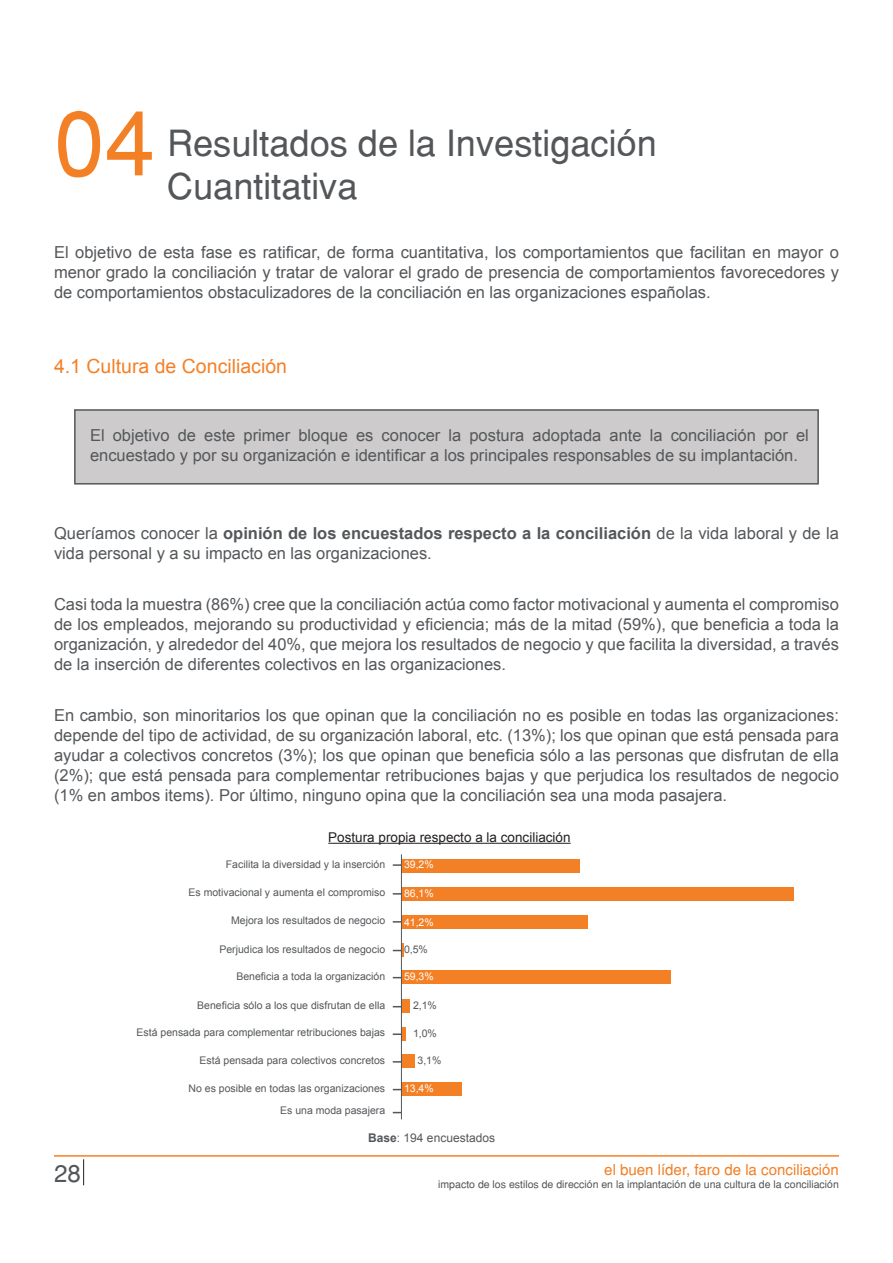
<style>
.page{position:relative;width:893px;height:1263px;background:#fff}
.page>*{position:absolute;margin:0;border:0;box-sizing:border-box;transform-origin:0 0}
.t1{font:90px "Helvetica";color:#f48026}
.t2{font:36px "Helvetica";color:#54575a}
.t3{font:24px "Helvetica";color:#54575a}
.t4{font:19.5px "Arial";color:#f48026}
.t5{font:16.5px/19.8px "Arial";color:#54575a;text-align:justify}
.t6{font:15px "Helvetica";color:#f48026}
.t7{font:13.5px "Arial";color:#231f20}
.t8{font:12px "Arial";color:#54575a}
.t9{font:10.5px/22.2px "Arial";color:#54575a;text-align:right}
.t10{font:10.5px "Helvetica";color:#54575a}
.t11{font:10.5px "Arial";color:#fff}
.s1{font-weight:700}
</style>
<div class="page">
<svg style="left:83px;top:1159px;width:1px;height:26px"></svg>
<hr style="left:54px;top:1155px;width:785px;height:2px;background:#f48026">
<div style="left:74px;top:409px;width:745px;height:75px;background:#cdcbcb;border:2px solid #54575a"></div>
<hr style="left:328px;top:843px;width:243px;height:1px;background:#231f20">
<div style="left:401px;top:859px;width:179px;height:13px;background:#f48026"></div>
<div style="left:401px;top:915px;width:187px;height:14px;background:#f48026"></div>
<div style="left:401px;top:971px;width:270px;height:13px;background:#f48026"></div>
<div style="left:402px;top:1000px;width:8px;height:13px;background:#f48026"></div>
<div style="left:401px;top:1027px;width:5px;height:13px;background:#f48026"></div>
<div style="left:401px;top:1054px;width:14px;height:14px;background:#f48026"></div>
<div style="left:401px;top:1082px;width:61px;height:13px;background:#f48026"></div>
<div style="left:401px;top:887px;width:393px;height:14px;background:#f48026"></div>
<hr style="left:401px;top:854px;width:1px;height:265px;background:#54575a">
<svg style="left:393px;top:864px;width:8px;height:2px"></svg>
<svg style="left:393px;top:921px;width:8px;height:2px"></svg>
<svg style="left:393px;top:943px;width:11px;height:14px"></svg>
<svg style="left:393px;top:1033px;width:8px;height:2px"></svg>
<h1 class="t1" style="left:54px;top:89px;width:102px">04</h1>
<h2 class="t2" style="left:167px;top:121px;width:491px">Resultados de la Investigación</h2>
<h2 class="t2" style="left:167px;top:165px;width:192px">Cuantitativa</h2>
<p class="t5" style="left:54px;top:243px;width:786px">El objetivo de esta fase es ratificar, de forma cuantitativa, los comportamientos que facilitan en mayor o menor grado la conciliación y tratar de valorar el grado de presencia de comportamientos favorecedores y de comportamientos obstaculizadores de la conciliación en las organizaciones españolas.</p>
<p class="t4" style="left:54px;top:353px;width:235px">4.1 Cultura de Conciliación</p>
<p class="t5" style="left:90px;top:425px;width:720px">El objetivo de este primer bloque es conocer la postura adoptada ante la conciliación por el encuestado y por su organización e identificar a los principales responsables de su implantación.</p>
<p class="t5" style="left:54px;top:523px;width:786px">Queríamos conocer la <span class="s1">opinión de los encuestados respecto a la conciliación</span> de la vida laboral y de la vida personal y a su impacto en las organizaciones.</p>
<p class="t5" style="left:54px;top:595px;width:786px">Casi toda la muestra (86%) cree que la conciliación actúa como factor motivacional y aumenta el compromiso de los empleados, mejorando su productividad y eficiencia; más de la mitad (59%), que beneficia a toda la organización, y alrededor del 40%, que mejora los resultados de negocio y que facilita la diversidad, a través de la inserción de diferentes colectivos en las organizaciones.</p>
<p class="t5" style="left:54px;top:706px;width:786px">En cambio, son minoritarios los que opinan que la conciliación no es posible en todas las organizaciones: depende del tipo de actividad, de su organización laboral, etc. (13%); los que opinan que está pensada para ayudar a colectivos concretos (3%); los que opinan que beneficia sólo a las personas que disfrutan de ella (2%); que está pensada para complementar retribuciones bajas y que perjudica los resultados de negocio (1% en ambos items). Por último, ninguno opina que la conciliación sea una moda pasajera.</p>
<p class="t7" style="left:328px;top:828px;width:244px">Postura propia respecto a la conciliación</p>
<p class="t9" style="left:226px;top:853px;width:161px">Facilita la diversidad y la inserción</p>
<p class="t9" style="left:189px;top:881px;width:198px">Es motivacional y aumenta el compromiso</p>
<p class="t9" style="left:231px;top:910px;width:156px">Mejora los resultados de negocio</p>
<p class="t9" style="left:219px;top:938px;width:167px">Perjudica los resultados de negocio</p>
<p class="t9" style="left:236px;top:965px;width:150px">Beneficia a toda la organización</p>
<p class="t9" style="left:197px;top:994px;width:189px">Beneficia sólo a los que disfrutan de ella</p>
<p class="t9" style="left:137px;top:1021px;width:250px">Está pensada para complementar retribuciones bajas</p>
<p class="t9" style="left:200px;top:1049px;width:187px">Está pensada para colectivos concretos</p>
<p class="t9" style="left:188px;top:1077px;width:198px">No es posible en todas las organizaciones<br>Es una moda pasajera</p>
<p class="t11" style="left:404px;top:857px;width:31px">39,2%</p>
<p class="t11" style="left:404px;top:886px;width:31px">86,1%</p>
<p class="t11" style="left:404px;top:915px;width:31px">41,2%</p>
<p class="t9" style="left:404px;top:939px;width:25px">0,5%</p>
<p class="t11" style="left:404px;top:969px;width:31px">59,3%</p>
<p class="t9" style="left:413px;top:994px;width:25px">2,1%</p>
<p class="t9" style="left:413px;top:1023px;width:25px">1,0%</p>
<p class="t9" style="left:417px;top:1049px;width:25px">3,1%</p>
<p class="t11" style="left:404px;top:1081px;width:31px">13,4%</p>
<p class="t8" style="left:368px;top:1130px;width:128px"><span class="s1">Base</span>: 194 encuestados</p>
<h3 class="t3" style="left:54px;top:1159px;width:28px">28</h3>
<p class="t6" style="left:604px;top:1161px;width:236px">el buen líder, faro de la conciliación</p>
<p class="t10" style="left:438px;top:1178px;width:402px">impacto de los estilos de dirección en la implantación de una cultura de la conciliación</p>
</div>
